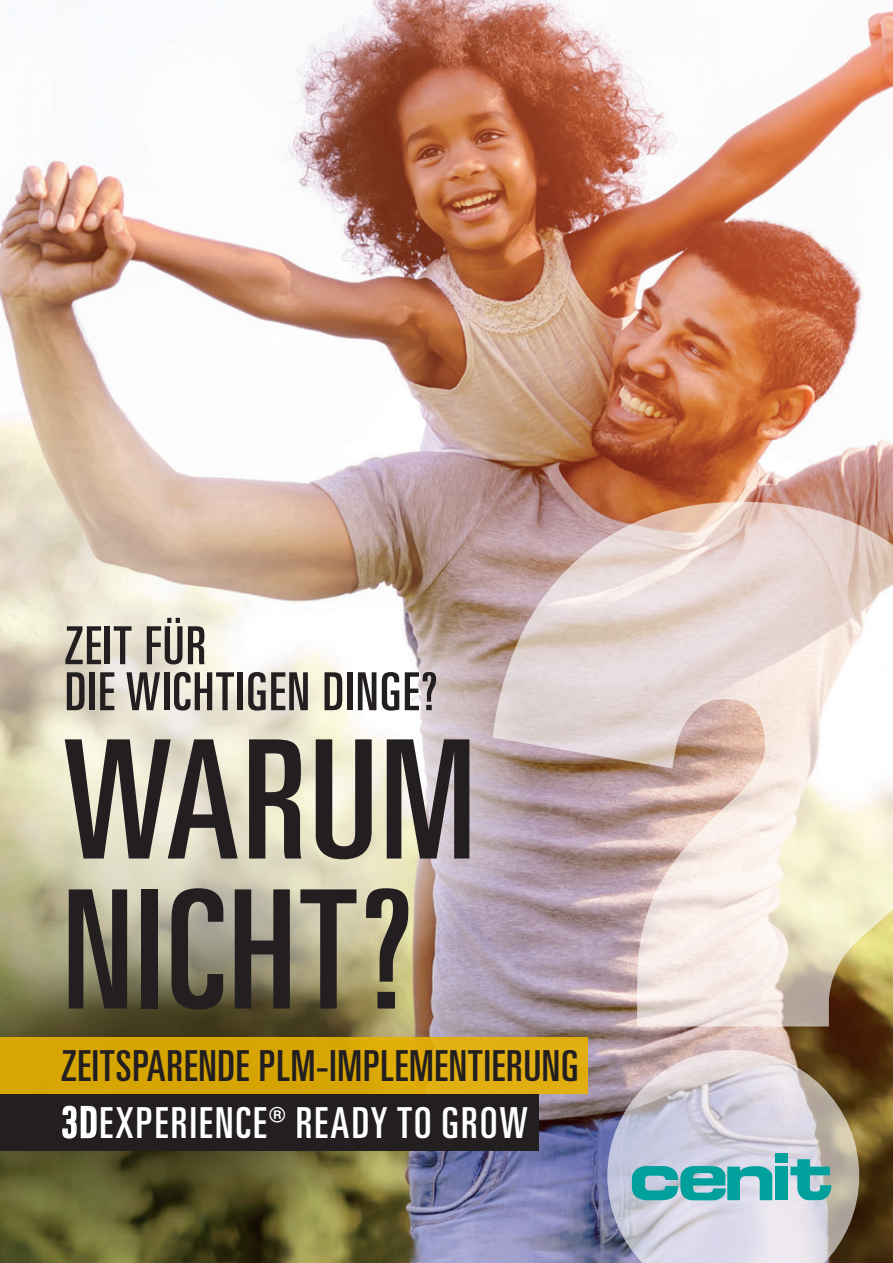
<style>
.page{position:relative;width:893px;height:1263px;background:#fff}
.page>*{position:absolute;margin:0;border:0;box-sizing:border-box;transform-origin:0 0}
.Einf__Abs{font:165px "Univers LT Pro Ult Cond";letter-spacing:.02em;color:#231f20}
.Einf__Abs-2{font:52.5px "Univers LT Pro Ult Cond";letter-spacing:.03em;color:#231f20}
.Einf__Abs-3{font:42.75px "Univers LT Pro Ult Cond";letter-spacing:.02em;color:#231f20}
.Einf__Abs-4{font:42.75px "Univers LT Pro Ult Cond";letter-spacing:.055em;color:#fff}
</style>
<div class="page">
<img style="left:0;top:0;width:893px;height:1263px">
<svg style="left:0;top:538px;width:493px;height:474px"></svg>
<div style="left:0;top:1037px;width:588px;height:57px;background:linear-gradient(to right,#d3a200,#e1af10)"></div>
<div style="left:0;top:1094px;width:539px;height:57px;background:#231f20"></div>
<svg style="left:62px;top:1105px;width:35px;height:34px"></svg>
<svg style="left:493px;top:502px;width:400px;height:524px"></svg>
<svg style="left:607px;top:1050px;width:252px;height:213px"></svg>
<div style="left:776px;top:1153px;width:12px;height:10px;background:#00a19d"></div>
<div style="left:776px;top:1166px;width:12px;height:34px;background:#00a19d"></div>
<svg style="left:632px;top:1166px;width:140px;height:34px"></svg>
<svg style="left:790px;top:1159px;width:41px;height:41px"></svg>
<p class="Einf__Abs-2" style="left:65px;top:609px;width:143px">ZEIT FÜR</p>
<p class="Einf__Abs-2" style="left:65px;top:655px;width:374px">DIE WICHTIGEN DINGE?</p>
<p class="Einf__Abs" style="left:63px;top:686px;width:414px">WARUM</p>
<p class="Einf__Abs" style="left:63px;top:836px;width:352px">NICHT?</p>
<p class="Einf__Abs-3" style="left:62px;top:1036px;width:518px">ZEITSPARENDE PLM-IMPLEMENTIERUNG</p>
<p class="Einf__Abs-4" style="left:62px;top:1093px;width:468px">3DEXPERIENCE® READY TO GROW</p>
</div>
